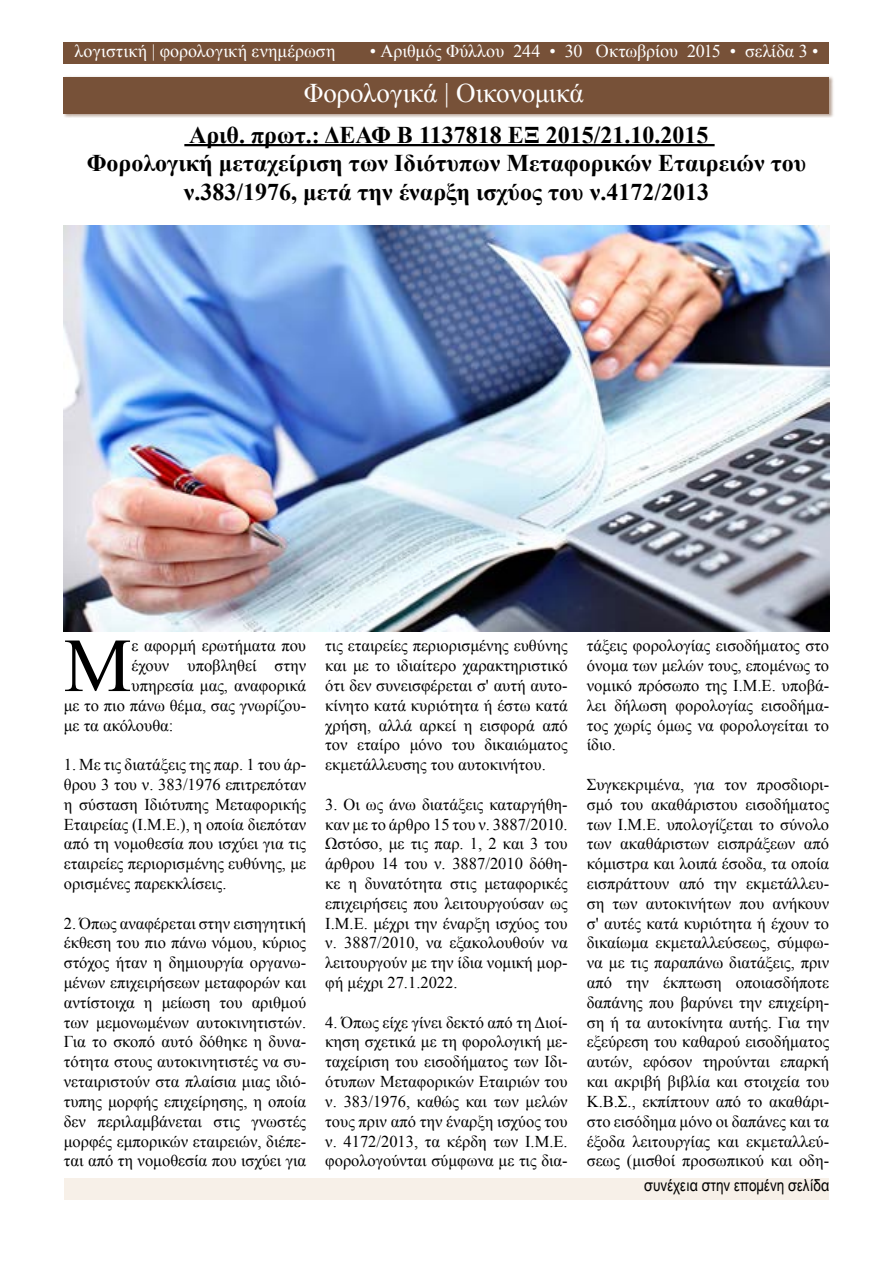
<style>
.page{position:relative;width:893px;height:1263px;background:#fff}
.page>*{position:absolute;margin:0;border:0;box-sizing:border-box;transform-origin:0 0}
.t1{font:76.35px "Times New Roman";color:#000}
.t2{font:27px "Times New Roman";letter-spacing:-.005em;color:#fff}
.t3{font:700 24px/28.8px "Times New Roman";color:#000;text-align:center}
.t4{font:18px "Times New Roman";letter-spacing:.005em;color:#fff}
.t5{font:16.5px/19.8px "Times New Roman";color:#000;text-align:justify}
.t6{font:16.5px "Arial Narrow";color:#000}
</style>
<div class="page">
<div style="left:64px;top:43px;width:765px;height:21px;background:#775138"></div>
<div style="left:63px;top:76px;width:771px;height:42px;background:#775138;opacity:.5"></div>
<div style="left:64px;top:77px;width:765px;height:37px;background:#775138"></div>
<div style="left:64px;top:1178px;width:764px;height:21px;background:#f7f0e8"></div>
<hr style="left:184px;top:144px;width:531px;height:2px;background:#000">
<img style="left:64px;top:225px;width:765px;height:406px">
<p class="t4" style="left:74px;top:39px;width:262px">λογιστική | φορολογική ενημέρωση</p>
<p class="t4" style="left:370px;top:39px;width:450px">• Αριθμός Φύλλου 244 • 30 Οκτωβρίου 2015 • σελίδα 3 •</p>
<h2 class="t2" style="left:304px;top:75px;width:281px">Φορολογικά | Οικονομικά</h2>
<h3 class="t3" style="left:87px;top:119px;width:721px">Αριθ. πρωτ.: ΔΕΑΦ Β 1137818 ΕΞ 2015/21.10.2015<br>Φορολογική μεταχείριση των Ιδιότυπων Μεταφορικών Εταιρειών του ν.383/1976, μετά την έναρξη ισχύος του ν.4172/2013</h3>
<h1 class="t1" style="left:64px;top:614px;width:69px">Μ</h1>
<p class="t5" style="left:132px;top:636px;width:176px">ε αφορμή ερωτήματα που</p>
<p class="t5" style="left:132px;top:655px;width:176px">έχουν υποβληθεί στην</p>
<p class="t5" style="left:132px;top:675px;width:176px">υπηρεσία μας, αναφορικά</p>
<p class="t5" style="left:64px;top:695px;width:244px">με το πιο πάνω θέμα, σας γνωρίζου-</p>
<p class="t5" style="left:64px;top:715px;width:111px">με τα ακόλουθα:</p>
<p class="t5" style="left:64px;top:754px;width:244px">1. Με τις διατάξεις της παρ. 1 του άρ&shy;θρου 3 του ν. 383/1976 επιτρεπόταν η σύσταση Ιδιότυπης Μεταφορικής Εταιρείας (Ι.Μ.Ε.), η οποία διεπόταν από τη νομοθεσία που ισχύει για τις εταιρείες περιορισμένης ευθύνης, με ορισμένες παρεκκλίσεις.</p>
<p class="t5" style="left:64px;top:913px;width:244px">2. Όπως αναφέρεται στην εισηγητική έκθεση του πιο πάνω νόμου, κύριος στόχος ήταν η δημιουργία οργανω&shy;μένων επιχειρήσεων μεταφορών και αντίστοιχα η μείωση του αριθμού των μεμονωμένων αυτοκινητιστών.<br>Για το σκοπό αυτό δόθηκε η δυνα&shy;τότητα στους αυτοκινητιστές να συ&shy;νεταιριστούν στα πλαίσια μιας ιδιό&shy;τυπης μορφής επιχείρησης, η οποία δεν περιλαμβάνεται στις γνωστές μορφές εμπορικών εταιρειών, διέπε&shy;ται από τη νομοθεσία που ισχύει για</p>
<p class="t5" style="left:325px;top:636px;width:244px">τις εταιρείες περιορισμένης ευθύνης και με το ιδιαίτερο χαρακτηριστικό ότι δεν συνεισφέρεται σ' αυτή αυτο&shy;κίνητο κατά κυριότητα ή έστω κατά χρήση, αλλά αρκεί η εισφορά από τον εταίρο μόνο του δικαιώματος εκμετάλλευσης του αυτοκινήτου.</p>
<p class="t5" style="left:325px;top:794px;width:244px">3. Οι ως άνω διατάξεις καταργήθη&shy;καν με το άρθρο 15 του ν. 3887/2010.<br>Ωστόσο, με τις παρ. 1, 2 και 3 του άρθρου 14 του ν. 3887/2010 δόθη&shy;κε η δυνατότητα στις μεταφορικές επιχειρήσεις που λειτουργούσαν ως Ι.Μ.Ε. μέχρι την έναρξη ισχύος του ν. 3887/2010, να εξακολουθούν να λειτουργούν με την ίδια νομική μορ&shy;φή μέχρι 27.1.2022.</p>
<p class="t5" style="left:325px;top:1012px;width:244px">4. Όπως είχε γίνει δεκτό από τη Διοί&shy;κηση σχετικά με τη φορολογική με&shy;ταχείριση του εισοδήματος των Ιδι&shy;ότυπων Μεταφορικών Εταιριών του ν. 383/1976, καθώς και των μελών τους πριν από την έναρξη ισχύος του ν. 4172/2013, τα κέρδη των Ι.Μ.Ε. φορολογούνται σύμφωνα με τις δια-</p>
<p class="t5" style="left:587px;top:636px;width:244px">τάξεις φορολογίας εισοδήματος στο όνομα των μελών τους, επομένως το νομικό πρόσωπο της Ι.Μ.Ε. υποβά&shy;λει δήλωση φορολογίας εισοδήμα&shy;τος χωρίς όμως να φορολογείται το ίδιο.</p>
<p class="t5" style="left:587px;top:774px;width:244px">Συγκεκριμένα, για τον προσδιορι&shy;σμό του ακαθάριστου εισοδήματος των Ι.Μ.Ε. υπολογίζεται το σύνολο των ακαθάριστων εισπράξεων από κόμιστρα και λοιπά έσοδα, τα οποία εισπράττουν από την εκμετάλλευ&shy;ση των αυτοκινήτων που ανήκουν σ' αυτές κατά κυριότητα ή έχουν το δικαίωμα εκμεταλλεύσεως, σύμφω&shy;να με τις παραπάνω διατάξεις, πριν από την έκπτωση οποιασδήποτε δαπάνης που βαρύνει την επιχείρη&shy;ση ή τα αυτοκίνητα αυτής. Για την εξεύρεση του καθαρού εισοδήματος αυτών, εφόσον τηρούνται επαρκή και ακριβή βιβλία και στοιχεία του Κ.Β.Σ., εκπίπτουν από το ακαθάρι&shy;στο εισόδημα μόνο οι δαπάνες και τα έξοδα λειτουργίας και εκμεταλλεύ&shy;σεως (μισθοί προσωπικού και οδη-</p>
<p class="t6" style="left:644px;top:1173px;width:187px">συνέχεια στην επομένη σελίδα</p>
</div>
